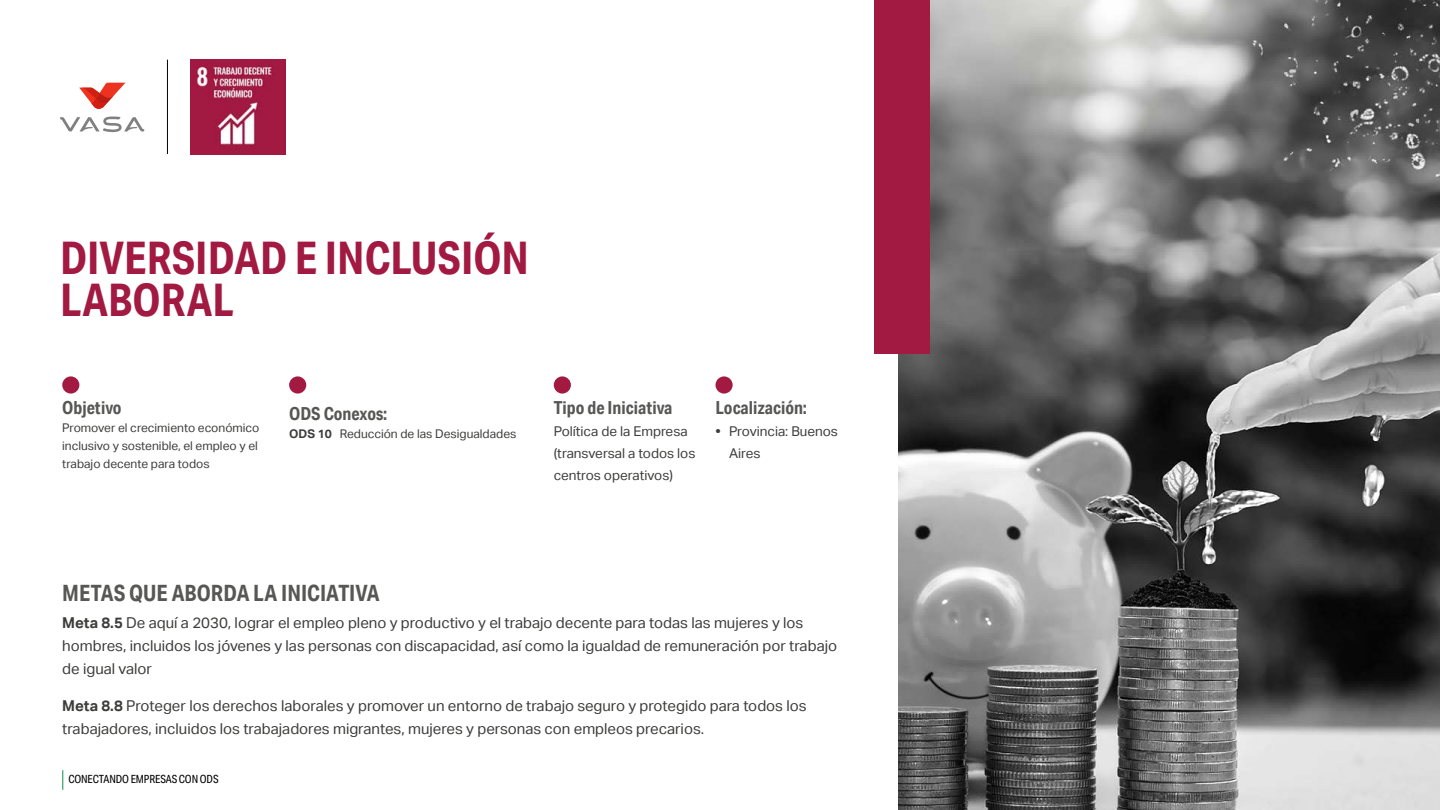
<style>
.page{position:relative;width:1440px;height:810px;background:#fff}
.page>*{position:absolute;margin:0;border:0;box-sizing:border-box;transform-origin:0 0}
.t1{font:700 45px/42.8px "Aktiv Grotesk Cd";color:#a21942}
.t2{font:700 22.5px "Aktiv Grotesk Cd";color:#575756}
.t3{font:700 18px "Aktiv Grotesk Cd";color:#575756}
.t4{font:15px/23.2px "Aktiv Grotesk";color:#3c3c3b}
.t5{font:13.5px/21.8px "Aktiv Grotesk";color:#3c3c3b}
.t6{font:12px/18px "Aktiv Grotesk";color:#3c3c3b}
.t7{font:11.25px "Aktiv Grotesk Cd";letter-spacing:-.01em;color:#000}
.s1{font-weight:700}
</style>
<div class="page">
<svg style="left:62px;top:770px;width:1px;height:20px"></svg>
<img style="left:898px;top:0;width:542px;height:810px">
<div style="left:874px;top:0;width:56px;height:354px;background:#a21942"></div>
<div style="left:62px;top:376px;width:17px;height:18px;background:#a21942;border-radius:50%"></div>
<div style="left:715px;top:376px;width:18px;height:18px;background:#a21942;border-radius:50%"></div>
<img style="left:191px;top:60px;width:94px;height:94px">
<hr style="left:167px;top:60px;width:1px;height:94px;background:#000">
<div style="left:289px;top:376px;width:17px;height:18px;background:#a21942;border-radius:50%"></div>
<div style="left:554px;top:376px;width:17px;height:18px;background:#a21942;border-radius:50%"></div>
<svg style="left:60px;top:116px;width:84px;height:17px"></svg>
<svg style="left:79px;top:83px;width:46px;height:26px"></svg>
<h1 class="t1" style="left:60px;top:236px;width:471px">DIVERSIDAD E INCLUSIÓN<br>LABORAL</h1>
<p class="t3" style="left:62px;top:397px;width:61px">Objetivo</p>
<p class="t6" style="left:62px;top:419px;width:199px">Promover el crecimiento económico inclusivo y sostenible, el empleo y el trabajo decente para todos</p>
<p class="t3" style="left:289px;top:402px;width:100px">ODS Conexos:</p>
<p class="t6" style="left:289px;top:425px;width:229px"><span class="s1">ODS 10</span> Reducción de las Desigualdades</p>
<p class="t3" style="left:554px;top:397px;width:120px">Tipo de Iniciativa</p>
<p class="t5" style="left:554px;top:421px;width:143px">Política de la Empresa (transversal a todos los centros operativos)</p>
<p class="t3" style="left:716px;top:397px;width:93px">Localización:</p>
<p class="t5" style="left:729px;top:421px;width:110px;text-indent:-14px"><span class="s1">•</span> Provincia: Buenos<br>Aires</p>
<h2 class="t2" style="left:62px;top:579px;width:319px">METAS QUE ABORDA LA INICIATIVA</h2>
<p class="t4" style="left:62px;top:611px;width:776px"><span class="s1">Meta 8.5</span> De aquí a 2030, lograr el empleo pleno y productivo y el trabajo decente para todas las mujeres y los hombres, incluidos los jóvenes y las personas con discapacidad, así como la igualdad de remuneración por trabajo de igual valor</p>
<p class="t4" style="left:62px;top:694px;width:746px"><span class="s1">Meta 8.8</span> Proteger los derechos laborales y promover un entorno de trabajo seguro y protegido para todos los trabajadores, incluidos los trabajadores migrantes, mujeres y personas con empleos precarios.</p>
<p class="t7" style="left:68px;top:773px;width:152px">CONECTANDO EMPRESAS CON ODS</p>
</div>
